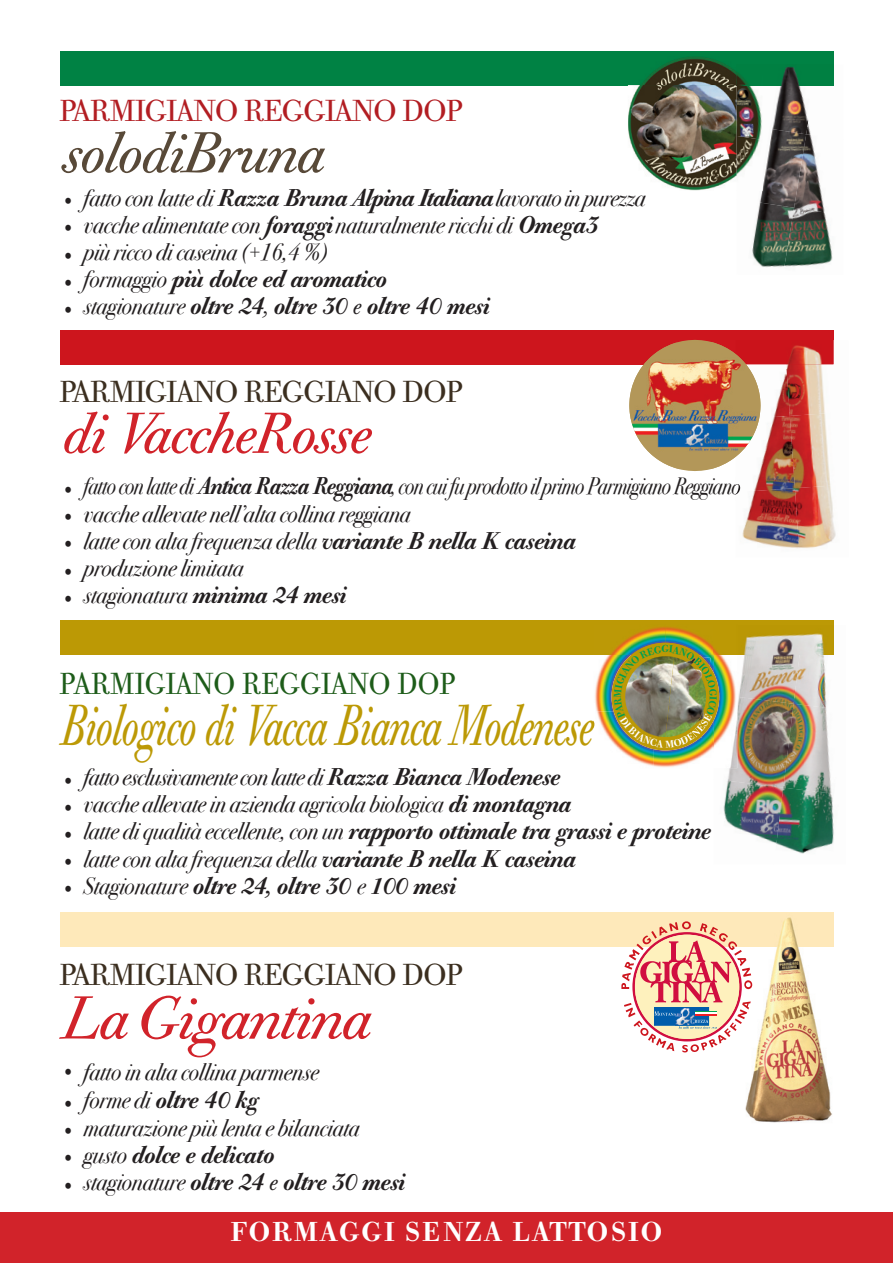
<style>
.page{position:relative;width:893px;height:1263px;background:#fff}
.page>*{position:absolute;margin:0;border:0;box-sizing:border-box;transform-origin:0 0}
.t1{font:italic 60px "Bodoni Old Face BE";letter-spacing:-.025em;color:#d1232a}
.t2{font:italic 57px "Bodoni Old Face BE";letter-spacing:-.025em;color:#bc9905;scale:.69 1}
.t3{font:italic 57px "Bodoni Old Face BE";letter-spacing:-.025em;color:#d1232a}
.t4{font:italic 57px "Bodoni Old Face BE";letter-spacing:-.025em;color:#584938}
.t5{font:30px "Bodoni Old Face BE";letter-spacing:-.03em;color:#3b2e1f}
.t6{font:30px "Bodoni Old Face BE";letter-spacing:-.005em;color:#1d5c19;scale:.94 1}
.t7{font:30px "Bodoni Old Face BE";letter-spacing:-.03em;color:#b21d22}
.t8{font:500 27px "Bodoni Old Face BE";letter-spacing:.08em;color:#fff}
.t9{font:24px "Bodoni Svty Two ITCTT Book Ita";letter-spacing:-.005em;color:#231f20;scale:.92 1}
.t10{font:italic 500 24px "Bodoni Old Face BE";letter-spacing:-.005em;color:#231f20;scale:.92 1}
.t11{font:24px "Bodoni Svty Two ITCTT Book Ita";letter-spacing:-.025em;color:#231f20;scale:.92 1}
.s1{font-family:"Bodoni Old Face BE";font-weight:500;font-style:italic}
.s2{font-family:"Bodoni Svty Two ITCTT Book Ita";font-weight:400;font-style:normal}
.s3{font-weight:400}
</style>
<div class="page">
<div style="left:60px;top:912px;width:773px;height:34px;background:#fee9ba"></div>
<div style="left:60px;top:330px;width:773px;height:34px;background:#cd151d"></div>
<div style="left:60px;top:51px;width:773px;height:34px;background:#008244"></div>
<div style="left:60px;top:621px;width:773px;height:34px;background:#bc9905"></div>
<img style="left:762px;top:85px;width:44px;height:43px">
<img style="left:806px;top:65px;width:28px;height:69px">
<img style="left:760px;top:128px;width:46px;height:71px">
<img style="left:794px;top:134px;width:30px;height:74px">
<img style="left:752px;top:199px;width:42px;height:68px">
<img style="left:783px;top:208px;width:50px;height:59px">
<img style="left:781px;top:65px;width:52px;height:20px">
<img style="left:628px;top:85px;width:109px;height:106px">
<img style="left:642px;top:57px;width:95px;height:28px">
<svg style="left:628px;top:189px;width:18px;height:2px"></svg>
<img style="left:737px;top:72px;width:25px;height:64px">
<img style="left:737px;top:136px;width:25px;height:55px">
<img style="left:767px;top:364px;width:19px;height:52px">
<img style="left:786px;top:340px;width:48px;height:76px">
<img style="left:740px;top:416px;width:50px;height:72px">
<img style="left:790px;top:412px;width:44px;height:76px">
<img style="left:740px;top:488px;width:55px;height:60px">
<img style="left:795px;top:484px;width:41px;height:65px">
<img style="left:786px;top:340px;width:47px;height:24px">
<img style="left:736px;top:484px;width:4px;height:11px">
<svg style="left:622px;top:339px;width:145px;height:139px"></svg>
<img style="left:629px;top:342px;width:131px;height:127px">
<img style="left:738px;top:655px;width:55px;height:42px">
<img style="left:793px;top:625px;width:41px;height:79px">
<img style="left:728px;top:697px;width:66px;height:82px">
<img style="left:783px;top:704px;width:48px;height:83px">
<img style="left:723px;top:779px;width:60px;height:64px">
<img style="left:774px;top:787px;width:60px;height:67px">
<img style="left:610px;top:625px;width:223px;height:30px">
<img style="left:595px;top:655px;width:19px;height:56px">
<img style="left:596px;top:711px;width:58px;height:55px">
<img style="left:654px;top:748px;width:60px;height:20px">
<img style="left:714px;top:625px;width:23px;height:143px">
<img style="left:745px;top:913px;width:89px;height:210px">
<img style="left:745px;top:913px;width:88px;height:33px">
<svg style="left:621px;top:921px;width:131px;height:131px"></svg>
<div style="left:0;top:1212px;width:893px;height:51px;background:#d1232a"></div>
<img style="left:614px;top:645px;width:103px;height:103px">
<p class="t7" style="left:60px;top:92px;width:405px">PARMIGIANO REGGIANO DOP</p>
<h2 class="t4" style="left:60px;top:118px;width:264px">solodiBruna</h2>
<p class="t11" style="left:60px;top:176px;width:639px">• fatto con latte di <span class="s1">Razza Bruna Alpina Italiana</span> lavorato in purezza</p>
<p class="t9" style="left:60px;top:204px;width:585px">• vacche alimentate con <span class="s1">foraggi</span> naturalmente ricchi di <span class="s1">Omega3</span></p>
<p class="t9" style="left:60px;top:231px;width:293px">• più ricco di caseina (+16,4 %)</p>
<p class="t10" style="left:60px;top:264px;width:356px"><span class="s2">• formaggio</span> più dolce ed aromatico</p>
<p class="t10" style="left:60px;top:291px;width:467px"><span class="s2">• stagionature</span> oltre 24<span class="s3">,</span> oltre 30 <span class="s3">e</span> oltre 40 mesi</p>
<p class="t5" style="left:60px;top:372px;width:405px">PARMIGIANO REGGIANO DOP</p>
<h2 class="t3" style="left:60px;top:399px;width:310px">di VaccheRosse</h2>
<p class="t11" style="left:60px;top:465px;width:742px">• fatto con latte di <span class="s1">Antica Razza Reggiana</span>, con cui fu prodotto il primo Parmigiano Reggiano</p>
<p class="t9" style="left:60px;top:492px;width:383px">• vacche allevate nell’alta collina reggiana</p>
<p class="t9" style="left:60px;top:520px;width:561px">• latte con alta frequenza della <span class="s1">variante B nella K caseina</span></p>
<p class="t9" style="left:60px;top:547px;width:202px">• produzione limitata</p>
<p class="t9" style="left:60px;top:574px;width:312px">• stagionatura <span class="s1">minima 24 mesi</span></p>
<p class="t6" style="left:60px;top:664px;width:423px">PARMIGIANO REGGIANO DOP</p>
<h2 class="t2" style="left:60px;top:690px;width:773px">Biologico di Vacca Bianca Modenese</h2>
<p class="t11" style="left:60px;top:756px;width:544px">• fatto esclusivamente con latte di <span class="s1">Razza Bianca Modenese</span></p>
<p class="t9" style="left:60px;top:783px;width:556px">• vacche allevate in azienda agricola biologica <span class="s1">di montagna</span></p>
<p class="t10" style="left:60px;top:816px;width:708px"><span class="s2">• latte di qualità eccellente, con un</span> rapporto ottimale tra grassi e proteine</p>
<p class="t9" style="left:60px;top:837px;width:561px">• latte con alta frequenza della <span class="s1">variante B nella K caseina</span></p>
<p class="t10" style="left:60px;top:871px;width:431px"><span class="s2">• Stagionature</span> oltre 24, oltre 30 <span class="s2">e</span> 100 mesi</p>
<p class="t5" style="left:60px;top:955px;width:405px">PARMIGIANO REGGIANO DOP</p>
<h1 class="t1" style="left:60px;top:982px;width:310px">La Gigantina</h1>
<p class="t9" style="left:60px;top:1051px;width:283px">• fatto in alta collina parmense</p>
<p class="t10" style="left:60px;top:1085px;width:217px"><span class="s2">• forme di</span> oltre 40 kg</p>
<p class="t9" style="left:60px;top:1106px;width:328px">• maturazione più lenta e bilanciata</p>
<p class="t10" style="left:60px;top:1140px;width:234px"><span class="s2">• gusto</span> dolce e delicato</p>
<p class="t10" style="left:60px;top:1167px;width:376px"><span class="s2">• stagionature</span> oltre 24 <span class="s3">e</span> oltre 30 mesi</p>
<p class="t8" style="left:231px;top:1215px;width:433px">FORMAGGI SENZA LATTOSIO</p>
</div>
